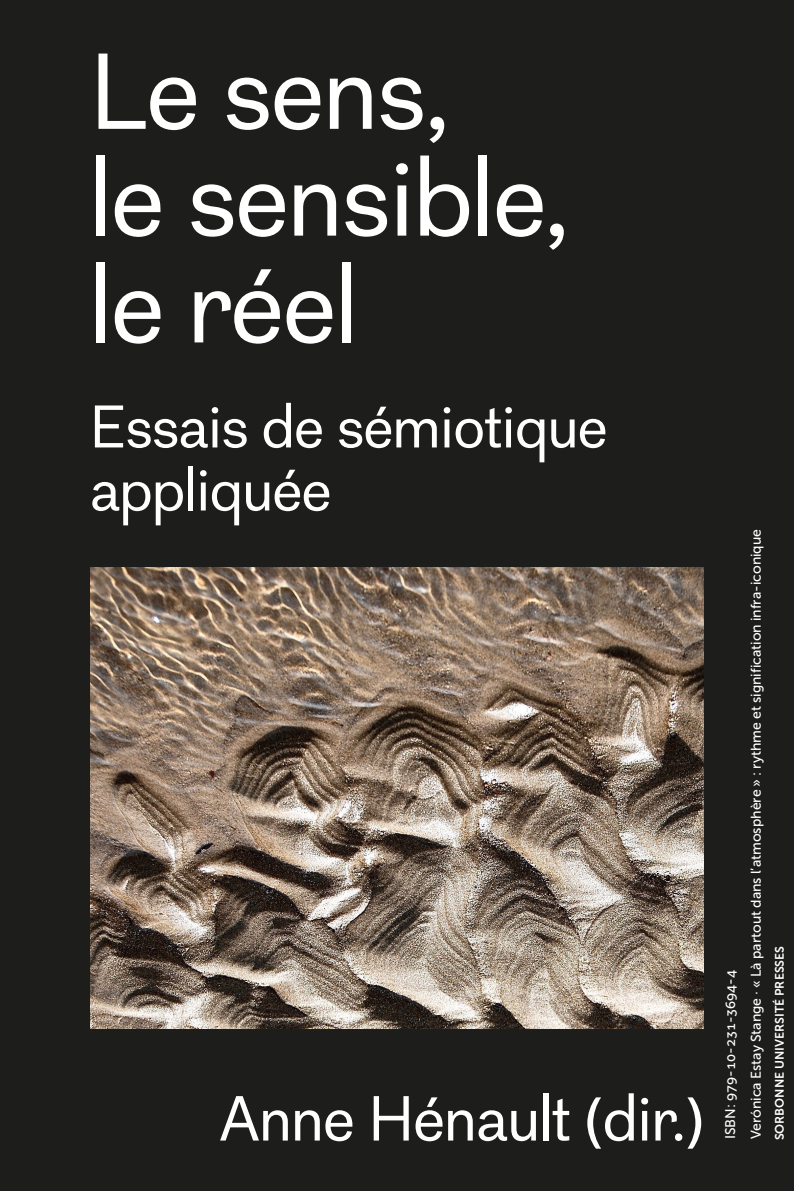
<style>
.page{position:relative;width:794px;height:1191px;background:#1d1d1b}
.page>*{position:absolute;margin:0;border:0;box-sizing:border-box;transform-origin:0 0}
.t1{font:106.75px/106.8px "Grotex";color:#fff}
.t2{font:63px "Grotex";color:#fff}
.t3{font:59.5px/63px "Grotex";color:#fff}
.t4{font:14px/25.7px "Museo Sans 500";color:#fff}
.t5{font:12.25px "Museo Sans 700";color:#fff}
</style>
<div class="page">
<img style="left:90px;top:567px;width:613px;height:461px">
<h1 class="t1" style="left:90px;top:40px;width:480px">Le sens,<br>le sensible, le réel</h1>
<h3 class="t3" style="left:90px;top:396px;width:518px">Essais de sémiotique appliquée</h3>
<h2 class="t2" style="left:219px;top:1082px;width:486px">Anne Hénault (dir.)</h2>
<p class="t4" style="left:717px;top:1139px;width:612px;rotate:-90deg">ISBN : 979-10-231-3694-4<br>Verónica Estay Stange · « Là partout dans l’atmosphère » : rythme et signification infra-iconique</p>
<p class="t5" style="left:772px;top:1140px;width:196px;rotate:-90deg">SORBONNE UNIVERSITÉ PRESSES</p>
</div>
